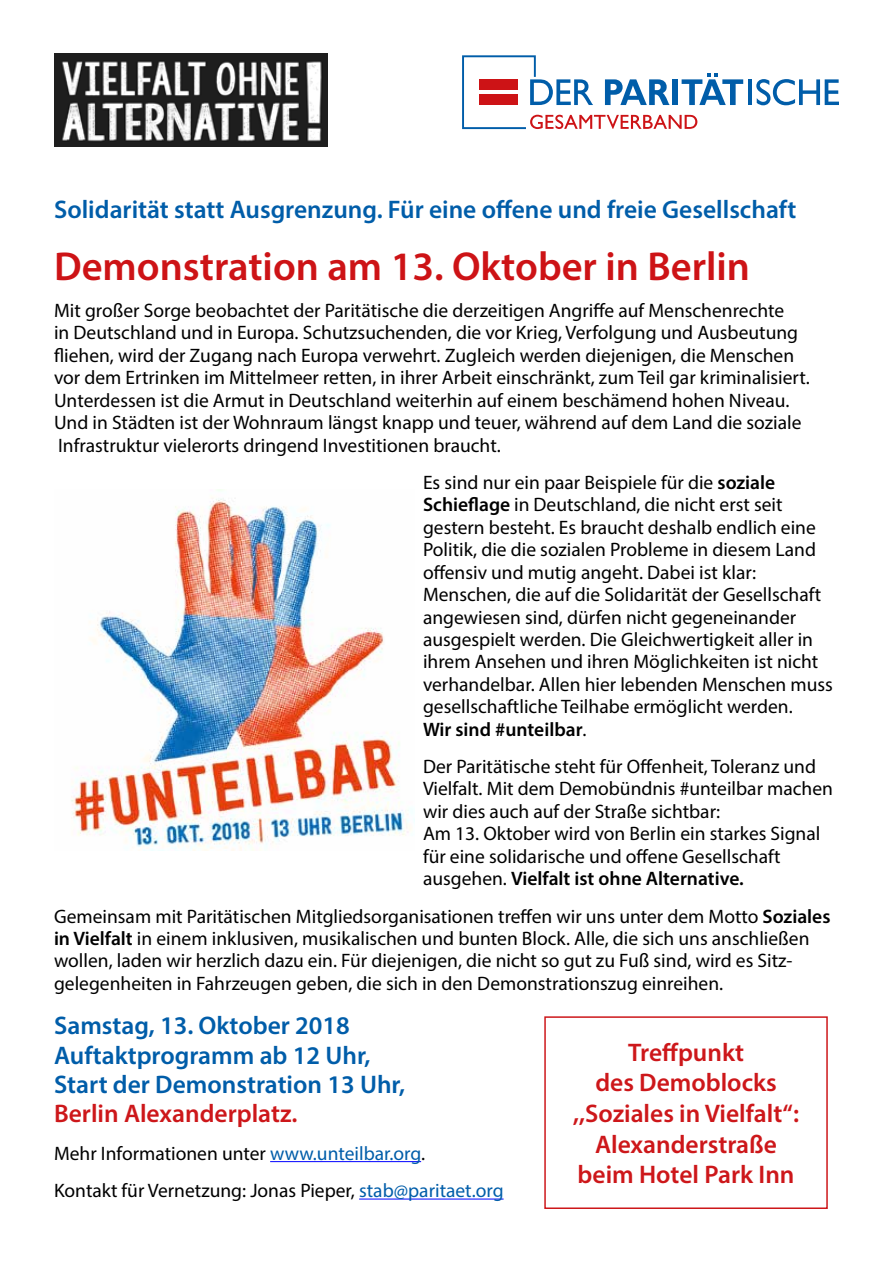
<style>
.page{position:relative;width:893px;height:1263px;background:#fff}
.page>*{position:absolute;margin:0;border:0;box-sizing:border-box;transform-origin:0 0}
.t1{font:600 40.5px "Myriad Pro";color:#cd1316}
.t2{font:600 25.5px/29.2px "Myriad Pro";color:#005da9}
.t3{font:600 25.5px/30.6px "Myriad Pro";color:#cd171a;text-align:center}
.t4{font:19.5px/22.5px "Myriad Pro";color:#000}
.s1{font-weight:600}
.s2{color:#005da9}
</style>
<div class="page">
<hr style="left:270px;top:1161px;width:151px;height:1px;background:#00f">
<hr style="left:359px;top:1198px;width:145px;height:1px;background:#00f">
<img style="left:71px;top:490px;width:342px;height:360px">
<hr style="left:748px;top:79px;width:4px;height:26px;background:#005da9">
<svg style="left:756px;top:79px;width:83px;height:26px"></svg>
<svg style="left:462px;top:55px;width:281px;height:74px"></svg>
<img style="left:54px;top:53px;width:273px;height:94px">
<div style="left:544px;top:1016px;width:284px;height:193px;border:2px solid #cd171a"></div>
<h2 class="t2" style="left:54px;top:194px;width:744px">Solidarität statt Ausgrenzung. Für eine offene und freie Gesellschaft</h2>
<h1 class="t1" style="left:54px;top:240px;width:698px">Demonstration am 13. Oktober in Berlin</h1>
<p class="t4" style="left:54px;top:299px;width:757px">Mit großer Sorge beobachtet der Paritätische die derzeitigen Angriffe auf Menschenrechte<br>in Deutschland und in Europa. Schutzsuchenden, die vor Krieg, Verfolgung und Ausbeutung fliehen, wird der Zugang nach Europa verwehrt. Zugleich werden diejenigen, die Menschen vor dem Ertrinken im Mittelmeer retten, in ihrer Arbeit einschränkt, zum Teil gar kriminalisiert.<br>Unterdessen ist die Armut in Deutschland weiterhin auf einem beschämend hohen Niveau.<br>Und in Städten ist der Wohnraum längst knapp und teuer, während auf dem Land die soziale Infrastruktur vielerorts dringend Investitionen braucht.</p>
<p class="t4" style="left:423px;top:471px;width:411px">Es sind nur ein paar Beispiele für die <span class="s1">soziale Schieflage</span> in Deutschland, die nicht erst seit gestern besteht. Es braucht deshalb endlich eine Politik, die die sozialen Probleme in diesem Land offensiv und mutig angeht. Dabei ist klar:<br>Menschen, die auf die Solidarität der Gesellschaft angewiesen sind, dürfen nicht gegeneinander ausgespielt werden. Die Gleichwertigkeit aller in ihrem Ansehen und ihren Möglichkeiten ist nicht verhandelbar. Allen hier lebenden Menschen muss gesellschaftliche Teilhabe ermöglicht werden.<br><span class="s1">Wir sind #unteilbar</span>.</p>
<p class="t4" style="left:423px;top:755px;width:411px">Der Paritätische steht für Offenheit, Toleranz und Vielfalt. Mit dem Demobündnis #unteilbar machen wir dies auch auf der Straße sichtbar:<br>Am 13. Oktober wird von Berlin ein starkes Signal für eine solidarische und offene Gesellschaft ausgehen. <span class="s1">Vielfalt ist ohne Alternative.</span></p>
<p class="t4" style="left:54px;top:904px;width:778px">Gemeinsam mit Paritätischen Mitgliedsorganisationen treffen wir uns unter dem Motto <span class="s1">Soziales in Vielfalt</span> in einem inklusiven, musikalischen und bunten Block. Alle, die sich uns anschließen wollen, laden wir herzlich dazu ein. Für diejenigen, die nicht so gut zu Fuß sind, wird es Sitz&shy;gelegenheiten in Fahrzeugen geben, die sich in den Demonstrationszug einreihen.</p>
<h2 class="t2" style="left:54px;top:1010px;width:353px">Samstag, 13. Oktober 2018<br>Auftaktprogramm ab 12 Uhr,<br>Start der Demonstration 13 Uhr,</h2>
<h2 class="t3" style="left:54px;top:1098px;width:245px">Berlin Alexanderplatz.</h2>
<p class="t4" style="left:54px;top:1134px;width:451px;line-height:37.3px">Mehr Informationen unter <span class="s2">www.unteilbar.org</span>.<br>Kontakt für Vernetzung: Jonas Pieper, <span class="s2">stab@paritaet.org</span></p>
<h2 class="t3" style="left:573px;top:1036px;width:227px">Treffpunkt<br>des Demoblocks ,,Soziales in Vielfalt“:<br>Alexanderstraße beim Hotel Park Inn</h2>
</div>
